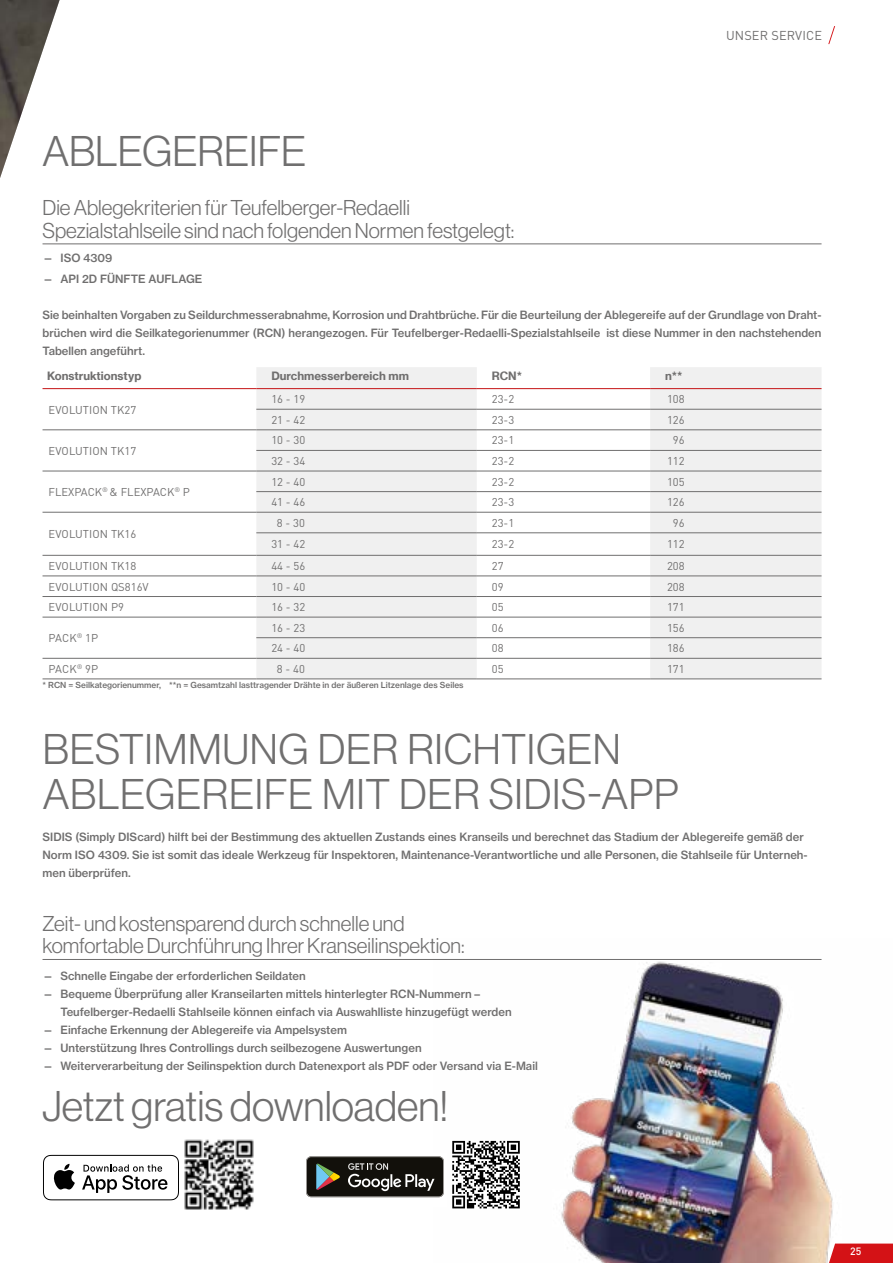
<style>
.page{position:relative;width:893px;height:1263px;background:#fff}
.page>*{position:absolute;margin:0;border:0;box-sizing:border-box;transform-origin:0 0}
.t1{font:42px/45px "N Haas Grotesk DS Pro 45 Lt";letter-spacing:.015em;color:#706f6f}
.t2{font:21px/22.5px "N Haas Grotesk DS Pro 45 Lt";color:#706f6f}
.t3{font:12.75px "DIN Pro";letter-spacing:.01em;color:#706f6f}
.t4{font:11.25px/18px "N Haas Grotesk TX Pro 65 Md";color:#706f6f}
.t5{font:11.25px "DIN Pro";color:#706f6f}
.t6{font:11.25px "N Haas Grotesk TX Pro 75 Bd";color:#706f6f}
.t7{font:500 10.5px "DIN Pro";color:#fff}
.t8{font:8.25px "N Haas Grotesk TX Pro 65 Md";color:#706f6f}
</style>
<div class="page">
<img style="left:0;top:0;width:60px;height:178px">
<img style="left:452px;top:959px;width:441px;height:304px">
<svg style="left:452px;top:1141px;width:68px;height:67px"></svg>
<img style="left:184px;top:1139px;width:70px;height:71px">
<svg style="left:828px;top:26px;width:7px;height:19px"></svg>
<hr style="left:43px;top:959px;width:778px;height:1px;background:#706f6f">
<svg style="left:43px;top:1155px;width:136px;height:45px"></svg>
<svg style="left:307px;top:1156px;width:137px;height:41px;background:#383731"></svg>
<hr style="left:43px;top:244px;width:778px;height:1px;background:#706f6f">
<div style="left:256px;top:367px;width:221px;height:312px;background:#f0f0f0"></div>
<div style="left:650px;top:367px;width:171px;height:312px;background:#f0f0f0"></div>
<svg style="left:477px;top:389px;width:173px;height:290px"></svg>
<hr style="left:256px;top:409px;width:221px;height:1px;background:#706f6f">
<hr style="left:477px;top:409px;width:173px;height:1px;background:#706f6f">
<hr style="left:650px;top:409px;width:171px;height:1px;background:#706f6f">
<hr style="left:43px;top:430px;width:213px;height:1px;background:#706f6f">
<hr style="left:256px;top:430px;width:221px;height:1px;background:#706f6f">
<hr style="left:477px;top:430px;width:173px;height:1px;background:#706f6f">
<hr style="left:650px;top:430px;width:171px;height:1px;background:#706f6f">
<hr style="left:256px;top:450px;width:221px;height:1px;background:#706f6f">
<hr style="left:477px;top:450px;width:173px;height:1px;background:#706f6f">
<hr style="left:650px;top:450px;width:171px;height:1px;background:#706f6f">
<hr style="left:43px;top:471px;width:213px;height:1px;background:#706f6f">
<hr style="left:256px;top:471px;width:221px;height:1px;background:#706f6f">
<hr style="left:477px;top:471px;width:173px;height:1px;background:#706f6f">
<hr style="left:650px;top:471px;width:171px;height:1px;background:#706f6f">
<hr style="left:256px;top:491px;width:221px;height:1px;background:#706f6f">
<hr style="left:477px;top:491px;width:173px;height:1px;background:#706f6f">
<hr style="left:650px;top:491px;width:171px;height:1px;background:#706f6f">
<hr style="left:43px;top:512px;width:213px;height:1px;background:#706f6f">
<hr style="left:256px;top:512px;width:221px;height:1px;background:#706f6f">
<hr style="left:477px;top:512px;width:173px;height:1px;background:#706f6f">
<hr style="left:650px;top:512px;width:171px;height:1px;background:#706f6f">
<hr style="left:256px;top:532px;width:221px;height:1px;background:#706f6f">
<hr style="left:477px;top:532px;width:173px;height:1px;background:#706f6f">
<hr style="left:650px;top:532px;width:171px;height:1px;background:#706f6f">
<hr style="left:43px;top:555px;width:213px;height:1px;background:#706f6f">
<hr style="left:256px;top:555px;width:221px;height:1px;background:#706f6f">
<hr style="left:477px;top:555px;width:173px;height:1px;background:#706f6f">
<hr style="left:650px;top:555px;width:171px;height:1px;background:#706f6f">
<hr style="left:43px;top:576px;width:213px;height:1px;background:#706f6f">
<hr style="left:256px;top:576px;width:221px;height:1px;background:#706f6f">
<hr style="left:477px;top:576px;width:173px;height:1px;background:#706f6f">
<hr style="left:650px;top:576px;width:171px;height:1px;background:#706f6f">
<hr style="left:43px;top:596px;width:213px;height:1px;background:#706f6f">
<hr style="left:256px;top:596px;width:221px;height:1px;background:#706f6f">
<hr style="left:477px;top:596px;width:173px;height:1px;background:#706f6f">
<hr style="left:650px;top:596px;width:171px;height:1px;background:#706f6f">
<hr style="left:43px;top:617px;width:213px;height:1px;background:#706f6f">
<hr style="left:256px;top:617px;width:221px;height:1px;background:#706f6f">
<hr style="left:477px;top:617px;width:173px;height:1px;background:#706f6f">
<hr style="left:650px;top:617px;width:171px;height:1px;background:#706f6f">
<hr style="left:256px;top:637px;width:221px;height:1px;background:#706f6f">
<hr style="left:477px;top:637px;width:173px;height:1px;background:#706f6f">
<hr style="left:650px;top:637px;width:171px;height:1px;background:#706f6f">
<hr style="left:43px;top:658px;width:213px;height:1px;background:#706f6f">
<hr style="left:256px;top:658px;width:221px;height:1px;background:#706f6f">
<hr style="left:477px;top:658px;width:173px;height:1px;background:#706f6f">
<hr style="left:650px;top:658px;width:171px;height:1px;background:#706f6f">
<hr style="left:43px;top:679px;width:213px;height:1px;background:#706f6f">
<hr style="left:256px;top:679px;width:221px;height:1px;background:#706f6f">
<hr style="left:477px;top:679px;width:173px;height:1px;background:#706f6f">
<hr style="left:650px;top:679px;width:171px;height:1px;background:#706f6f">
<hr style="left:43px;top:388px;width:213px;height:1px;background:#c51315">
<hr style="left:256px;top:388px;width:221px;height:1px;background:#c51315">
<hr style="left:477px;top:388px;width:173px;height:1px;background:#c51315">
<hr style="left:650px;top:388px;width:171px;height:1px;background:#c51315">
<p class="t3" style="left:726px;top:25px;width:97px">UNSER SERVICE</p>
<h1 class="t1" style="left:43px;top:128px;width:265px">ABLEGEREIFE</h1>
<h2 class="t2" style="left:43px;top:197px;width:473px">Die Ablegekriterien für Teufelberger-Redaelli<br>Spezialstahlseile sind nach folgenden Normen festgelegt:</h2>
<p class="t4" style="left:43px;top:249px;width:71px">— ISO 4309</p>
<p class="t4" style="left:43px;top:270px;width:161px">— API 2D FÜNFTE AUFLAGE</p>
<p class="t4" style="left:43px;top:306px;width:780px;text-align:justify">Sie beinhalten Vorgaben zu Seildurchmesserabnahme, Korrosion und Drahtbrüche. Für die Beurteilung der Ablegereife auf der Grundlage von Draht&shy;brüchen wird die Seilkategorienummer (RCN) herangezogen. Für Teufelberger-Redaelli-Spezialstahlseile ist diese Nummer in den nachstehenden Tabellen angeführt.</p>
<p class="t6" style="left:47px;top:369px;width:96px">Konstruktionstyp</p>
<p class="t6" style="left:271px;top:369px;width:139px">Durchmesserbereich mm</p>
<p class="t6" style="left:492px;top:369px;width:32px">RCN*</p>
<p class="t6" style="left:665px;top:369px;width:19px">n**</p>
<p class="t5" style="left:49px;top:401px;width:89px">EVOLUTION TK27</p>
<p class="t5" style="left:271px;top:390px;width:35px">16 - 19</p>
<p class="t5" style="left:492px;top:390px;width:24px">23-2</p>
<p class="t5" style="left:667px;top:390px;width:19px">108</p>
<p class="t5" style="left:271px;top:411px;width:35px">21 - 42</p>
<p class="t5" style="left:492px;top:411px;width:24px">23-3</p>
<p class="t5" style="left:667px;top:411px;width:19px">126</p>
<p class="t5" style="left:49px;top:442px;width:89px">EVOLUTION TK17</p>
<p class="t5" style="left:49px;top:483px;width:143px">FLEXPACK<sup>®</sup> &amp; FLEXPACK<sup>®</sup> P</p>
<p class="t5" style="left:49px;top:525px;width:89px">EVOLUTION TK16</p>
<p class="t5" style="left:271px;top:431px;width:35px">10 - 30</p>
<p class="t5" style="left:492px;top:431px;width:24px">23-1</p>
<p class="t5" style="left:673px;top:431px;width:13px">96</p>
<p class="t5" style="left:271px;top:452px;width:35px">32 - 34</p>
<p class="t5" style="left:492px;top:452px;width:24px">23-2</p>
<p class="t5" style="left:667px;top:452px;width:19px">112</p>
<p class="t5" style="left:271px;top:473px;width:35px">12 - 40</p>
<p class="t5" style="left:492px;top:473px;width:24px">23-2</p>
<p class="t5" style="left:667px;top:473px;width:19px">105</p>
<p class="t5" style="left:271px;top:493px;width:35px">41 - 46</p>
<p class="t5" style="left:492px;top:493px;width:24px">23-3</p>
<p class="t5" style="left:667px;top:493px;width:19px">126</p>
<p class="t5" style="left:277px;top:514px;width:30px">8 - 30</p>
<p class="t5" style="left:492px;top:514px;width:24px">23-1</p>
<p class="t5" style="left:673px;top:514px;width:13px">96</p>
<p class="t5" style="left:271px;top:535px;width:35px">31 - 42</p>
<p class="t5" style="left:492px;top:535px;width:24px">23-2</p>
<p class="t5" style="left:667px;top:535px;width:19px">112</p>
<p class="t5" style="left:49px;top:557px;width:89px">EVOLUTION TK18</p>
<p class="t5" style="left:271px;top:557px;width:35px">44 - 56</p>
<p class="t5" style="left:492px;top:557px;width:13px">27</p>
<p class="t5" style="left:667px;top:557px;width:19px">208</p>
<p class="t5" style="left:49px;top:578px;width:102px">EVOLUTION QS816V</p>
<p class="t5" style="left:271px;top:578px;width:35px">10 - 40</p>
<p class="t5" style="left:492px;top:578px;width:13px">09</p>
<p class="t5" style="left:667px;top:578px;width:19px">208</p>
<p class="t5" style="left:49px;top:598px;width:77px">EVOLUTION P9</p>
<p class="t5" style="left:271px;top:598px;width:35px">16 - 32</p>
<p class="t5" style="left:492px;top:598px;width:13px">05</p>
<p class="t5" style="left:667px;top:598px;width:19px">171</p>
<p class="t5" style="left:49px;top:629px;width:51px">PACK<sup>®</sup> 1P</p>
<p class="t5" style="left:271px;top:619px;width:35px">16 - 23</p>
<p class="t5" style="left:492px;top:619px;width:13px">06</p>
<p class="t5" style="left:667px;top:619px;width:19px">156</p>
<p class="t5" style="left:271px;top:639px;width:35px">24 - 40</p>
<p class="t5" style="left:492px;top:639px;width:13px">08</p>
<p class="t5" style="left:667px;top:639px;width:19px">186</p>
<p class="t5" style="left:49px;top:660px;width:51px">PACK<sup>®</sup> 9P</p>
<p class="t5" style="left:277px;top:660px;width:30px">8 - 40</p>
<p class="t5" style="left:492px;top:660px;width:13px">05</p>
<p class="t5" style="left:667px;top:660px;width:19px">171</p>
<p class="t8" style="left:43px;top:680px;width:423px">* RCN = Seilkategorienummer, **n = Gesamtzahl lasttragender Drähte in der äußeren Litzenlage des Seiles</p>
<h1 class="t1" style="left:43px;top:727px;width:637px">BESTIMMUNG DER RICHTIGEN<br>ABLEGEREIFE MIT DER SIDIS-APP</h1>
<p class="t4" style="left:43px;top:828px;width:767px">SIDIS (Simply DIScard) hilft bei der Bestimmung des aktuellen Zustands eines Kranseils und berechnet das Stadium der Ablegereife gemäß der<br>Norm ISO 4309. Sie ist somit das ideale Werkzeug für Inspektoren, Maintenance-Verantwortliche und alle Personen, die Stahlseile für Unterneh&shy;men überprüfen.</p>
<h2 class="t2" style="left:43px;top:912px;width:424px">Zeit- und kostensparend durch schnelle und komfortable Durchführung Ihrer Kranseilinspektion:</h2>
<p class="t4" style="left:43px;top:967px;width:265px">— Schnelle Eingabe der erforderlichen Seildaten</p>
<p class="t4" style="left:61px;top:985px;width:453px;text-indent:-18px">— Bequeme Überprüfung aller Kranseilarten mittels hinterlegter RCN-Nummern –<br>Teufelberger-Redaelli Stahlseile können einfach via Auswahlliste hinzugefügt werden</p>
<p class="t4" style="left:43px;top:1021px;width:306px">— Einfache Erkennung der Ablegereife via Ampelsystem</p>
<p class="t4" style="left:43px;top:1039px;width:381px">— Unterstützung Ihres Controllings durch seilbezogene Auswertungen</p>
<p class="t4" style="left:43px;top:1057px;width:497px">— Weiterverarbeitung der Seilinspektion durch Datenexport als PDF oder Versand via E-Mail</p>
<h1 class="t1" style="left:42px;top:1084px;width:408px">Jetzt gratis downloaden!</h1>
<p class="t7" style="left:850px;top:1242px;width:13px">25</p>
</div>
